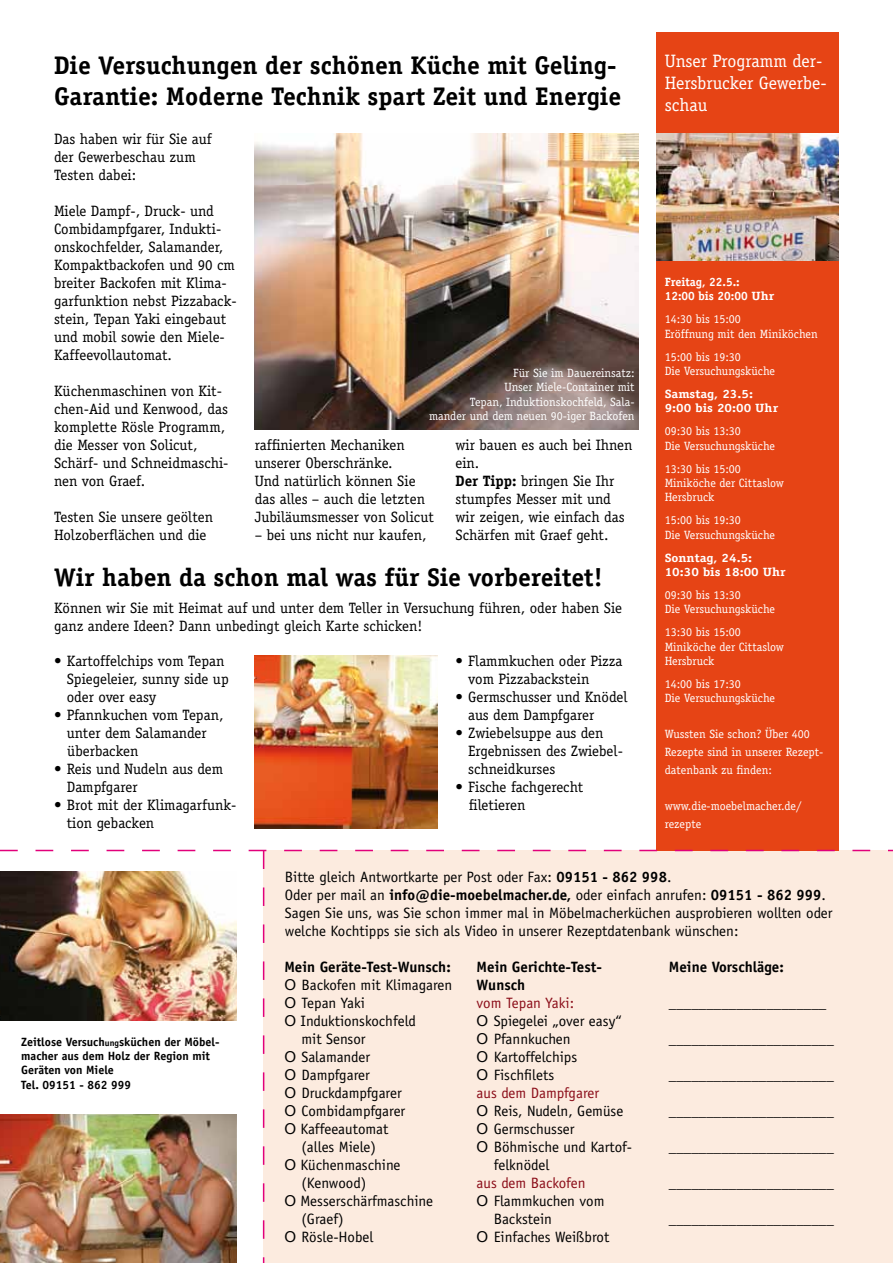
<style>
.page{position:relative;width:893px;height:1263px;background:#fff}
.page>*{position:absolute;margin:0;border:0;box-sizing:border-box;transform-origin:0 0}
.t1{font:700 25.5px/30.6px "Officina Serif";color:#000}
.t2{font:18px/21.6px "Officina Serif";color:#fff}
.t3{font:15px/18px "Officina Serif";color:#000}
.t4{font:15px/18px "Officina Sans";color:#000}
.t5{font:700 15px/18px "Officina Sans";color:#000}
.t6{font:15px "Officina Sans";color:#8b0d19}
.t7{font:12px/14.4px "Officina Serif";color:#fff}
.t8{font:700 12px/14.4px "Officina Sans";color:#000}
.t9{font:700 12px/14.4px "Officina Serif";color:#fff;scale:1.13 1}
.t10{font:700 12px/14.4px "Officina Serif";color:#fff}
.s1{font-weight:700}
.s2{font-size:9px}
.s3{font-family:"Arial"}
</style>
<div class="page">
<div style="left:656px;top:32px;width:183px;height:818px;background:#e64415"></div>
<img style="left:656px;top:134px;width:183px;height:127px">
<img style="left:255px;top:656px;width:182px;height:173px">
<img style="left:255px;top:134px;width:383px;height:295px">
<img style="left:0;top:850px;width:893px;height:413px">
<h1 class="t1" style="left:54px;top:50px;width:569px">Die Versuchungen der schönen Küche mit Geling-<br>Garantie: Moderne Technik spart Zeit und Energie</h1>
<p class="t3" style="left:54px;top:130px;width:159px">Das haben wir für Sie auf der Gewerbeschau zum<br>Testen dabei:</p>
<p class="t3" style="left:54px;top:202px;width:184px">Miele Dampf-, Druck- und<br>Combidampfgarer, Indukti&shy;onskochfelder, Salamander,<br>Kompaktbackofen und 90 cm breiter Backofen mit Klima&shy;garfunktion nebst Pizzaback&shy;stein, Tepan Yaki eingebaut und mobil sowie den Miele-<br>Kaffeevollautomat.</p>
<p class="t3" style="left:54px;top:382px;width:176px">Küchenmaschinen von Kit&shy;chen-Aid und Kenwood, das komplette Rösle Programm, die Messer von Solicut,<br>Schärf- und Schneidmaschi&shy;nen von Graef.</p>
<p class="t3" style="left:54px;top:508px;width:161px">Testen Sie unsere geölten<br>Holzoberflächen und die</p>
<p class="t7" style="left:429px;top:366px;width:207px;text-align:right">Für Sie im Dauereinsatz:<br>Unser Miele-Container mit<br>Tepan, Induktionskochfeld, Sala-<br>mander und dem neuen 90-iger Backofen</p>
<p class="t3" style="left:255px;top:436px;width:181px">raffinierten Mechaniken unserer Oberschränke.<br>Und natürlich können Sie das alles – auch die letzten<br>Jubiläumsmesser von Solicut</p>
<p class="t3" style="left:255px;top:526px;width:173px">– bei uns nicht nur kaufen,</p>
<p class="t3" style="left:455px;top:436px;width:178px">wir bauen es auch bei Ihnen ein.<br><span class="s1">Der Tipp:</span> bringen Sie Ihr stumpfes Messer mit und wir zeigen, wie einfach das<br>Schärfen mit Graef geht.</p>
<h1 class="t1" style="left:54px;top:562px;width:550px">Wir haben da schon mal was für Sie vorbereitet!</h1>
<p class="t3" style="left:54px;top:599px;width:570px">Können wir Sie mit Heimat auf und unter dem Teller in Versuchung führen, oder haben Sie ganz andere Ideen? Dann unbedingt gleich Karte schicken!</p>
<p class="t3" style="left:67px;top:652px;width:164px;text-indent:-13px">• Kartoffelchips vom Tepan<br>Spiegeleier, sunny side up oder over easy</p>
<p class="t3" style="left:67px;top:706px;width:158px;text-indent:-13px">• Pfannkuchen vom Tepan, unter dem Salamander überbacken</p>
<p class="t3" style="left:67px;top:760px;width:158px;text-indent:-13px">• Reis und Nudeln aus dem<br>Dampfgarer</p>
<p class="t3" style="left:67px;top:796px;width:171px;text-indent:-13px">• Brot mit der Klimagarfunk&shy;tion gebacken</p>
<p class="t3" style="left:468px;top:652px;width:156px;text-indent:-13px">• Flammkuchen oder Pizza vom Pizzabackstein</p>
<p class="t3" style="left:468px;top:688px;width:161px;text-indent:-13px">• Germschusser und Knödel aus dem Dampfgarer</p>
<p class="t3" style="left:468px;top:724px;width:156px;text-indent:-13px">• Zwiebelsuppe aus den<br>Ergebnissen des Zwiebel&shy;schneidkurses</p>
<p class="t3" style="left:469px;top:778px;width:116px;text-indent:-13px">• Fische fachgerecht filetieren</p>
<p class="t2" style="left:665px;top:50px;width:164px">Unser Programm der-<br>Hersbrucker Gewerbe&shy;schau</p>
<p class="t10" style="left:665px;top:275px;width:111px">Freitag, 22.5.:<br>12:00 bis 20:00 Uhr</p>
<p class="t7" style="left:665px;top:312px;width:154px">14:30 bis 15:00<br>Eröffnung mit den Miniköchen</p>
<p class="t7" style="left:665px;top:349px;width:112px">15:00 bis 19:30<br>Die Versuchungsküche</p>
<p class="t9" style="left:665px;top:386px;width:102px">Samstag, 23.5:<br>9:00 bis 20:00 Uhr</p>
<p class="t7" style="left:665px;top:424px;width:112px">09:30 bis 13:30<br>Die Versuchungsküche</p>
<p class="t7" style="left:665px;top:461px;width:121px">13:30 bis 15:00<br>Miniköche der Cittaslow<br>Hersbruck</p>
<p class="t7" style="left:665px;top:513px;width:112px">15:00 bis 19:30<br>Die Versuchungsküche</p>
<p class="t9" style="left:665px;top:550px;width:109px">Sonntag, 24.5:<br>10:30 bis 18:00 Uhr</p>
<p class="t7" style="left:665px;top:588px;width:112px">09:30 bis 13:30<br>Die Versuchungsküche</p>
<p class="t7" style="left:665px;top:625px;width:121px">13:30 bis 15:00<br>Miniköche der Cittaslow<br>Hersbruck</p>
<p class="t7" style="left:665px;top:677px;width:112px">14:00 bis 17:30<br>Die Versuchungsküche</p>
<p class="t7" style="left:665px;top:725px;width:160px;line-height:18px">Wussten Sie schon? Über 400<br>Rezepte sind in unserer Rezept&shy;datenbank zu finden:</p>
<p class="t7" style="left:665px;top:797px;width:139px;line-height:18px">www.die-moebelmacher.de/ rezepte</p>
<p class="t8" style="left:21px;top:1034px;width:200px">Zeitlose Versuch<span class="s2">ung</span>sküchen der Möbel&shy;macher aus dem Holz der Region mit<br>Geräten von Miele<br>Tel. 09151 - 862 999</p>
<p class="t4" style="left:285px;top:868px;width:549px">Bitte gleich Antwortkarte per Post oder Fax: <span class="s1">09151 - 862 998</span>.<br>Oder per mail an <span class="s1">info@die-moebelmacher.de,</span> oder einfach anrufen: <span class="s1">09151 - 862 999</span>.<br>Sagen Sie uns, was Sie schon immer mal in Möbelmacherküchen ausprobieren wollten oder welche Kochtipps sie sich als Video in unserer Rezeptdatenbank wünschen:</p>
<p class="t5" style="left:284px;top:958px;width:168px">Mein Geräte-Test-Wunsch:</p>
<p class="t4" style="left:284px;top:976px;width:169px"><span class="s3">O</span> Backofen mit Klimagaren</p>
<p class="t4" style="left:284px;top:994px;width:82px"><span class="s3">O</span> Tepan Yaki</p>
<p class="t4" style="left:284px;top:1012px;width:133px"><span class="s3">O</span> Induktionskochfeld</p>
<p class="t4" style="left:301px;top:1030px;width:66px">mit Sensor</p>
<p class="t4" style="left:284px;top:1048px;width:87px"><span class="s3">O</span> Salamander</p>
<p class="t4" style="left:284px;top:1066px;width:87px"><span class="s3">O</span> Dampfgarer</p>
<p class="t4" style="left:284px;top:1084px;width:119px"><span class="s3">O</span> Druckdampfgarer</p>
<p class="t4" style="left:284px;top:1102px;width:122px"><span class="s3">O</span> Combidampfgarer</p>
<p class="t4" style="left:284px;top:1120px;width:105px"><span class="s3">O</span> Kaffeeautomat</p>
<p class="t4" style="left:301px;top:1138px;width:76px">(alles Miele)</p>
<p class="t4" style="left:284px;top:1156px;width:118px"><span class="s3">O</span> Küchenmaschine</p>
<p class="t4" style="left:301px;top:1174px;width:67px">(Kenwood)</p>
<p class="t4" style="left:284px;top:1192px;width:150px"><span class="s3">O</span> Messerschärfmaschine</p>
<p class="t4" style="left:301px;top:1210px;width:44px">(Graef)</p>
<p class="t4" style="left:284px;top:1228px;width:90px"><span class="s3">O</span> Rösle-Hobel</p>
<p class="t5" style="left:477px;top:958px;width:127px">Mein Gerichte-Test-<br>Wunsch</p>
<p class="t6" style="left:477px;top:994px;width:99px">vom Tepan Yaki:</p>
<p class="t4" style="left:477px;top:1012px;width:146px"><span class="s3">O</span> Spiegelei „over easy“</p>
<p class="t4" style="left:477px;top:1030px;width:96px"><span class="s3">O</span> Pfannkuchen</p>
<p class="t4" style="left:477px;top:1048px;width:102px"><span class="s3">O</span> Kartoffelchips</p>
<p class="t4" style="left:477px;top:1066px;width:79px"><span class="s3">O</span> Fischfilets</p>
<p class="t6" style="left:477px;top:1084px;width:124px">aus dem Dampfgarer</p>
<p class="t4" style="left:477px;top:1102px;width:148px"><span class="s3">O</span> Reis, Nudeln, Gemüse</p>
<p class="t4" style="left:477px;top:1120px;width:99px"><span class="s3">O</span> Germschusser</p>
<p class="t4" style="left:477px;top:1138px;width:157px"><span class="s3">O</span> Böhmische und Kartof-</p>
<p class="t4" style="left:494px;top:1156px;width:57px">felknödel</p>
<p class="t6" style="left:477px;top:1174px;width:110px">aus dem Backofen</p>
<p class="t4" style="left:477px;top:1192px;width:129px"><span class="s3">O</span> Flammkuchen vom</p>
<p class="t4" style="left:494px;top:1210px;width:60px">Backstein</p>
<p class="t4" style="left:477px;top:1228px;width:134px"><span class="s3">O</span> Einfaches Weißbrot</p>
<p class="t5" style="left:669px;top:958px;width:117px">Meine Vorschläge:</p>
<p class="t4" style="left:669px;top:994px;width:159px">_____________________</p>
<p class="t4" style="left:669px;top:1030px;width:166px">______________________</p>
<p class="t4" style="left:669px;top:1066px;width:166px">______________________</p>
<p class="t4" style="left:669px;top:1102px;width:166px">______________________</p>
<p class="t4" style="left:669px;top:1138px;width:166px">______________________</p>
<p class="t4" style="left:669px;top:1174px;width:166px">______________________</p>
<p class="t4" style="left:669px;top:1210px;width:166px">______________________</p>
</div>
